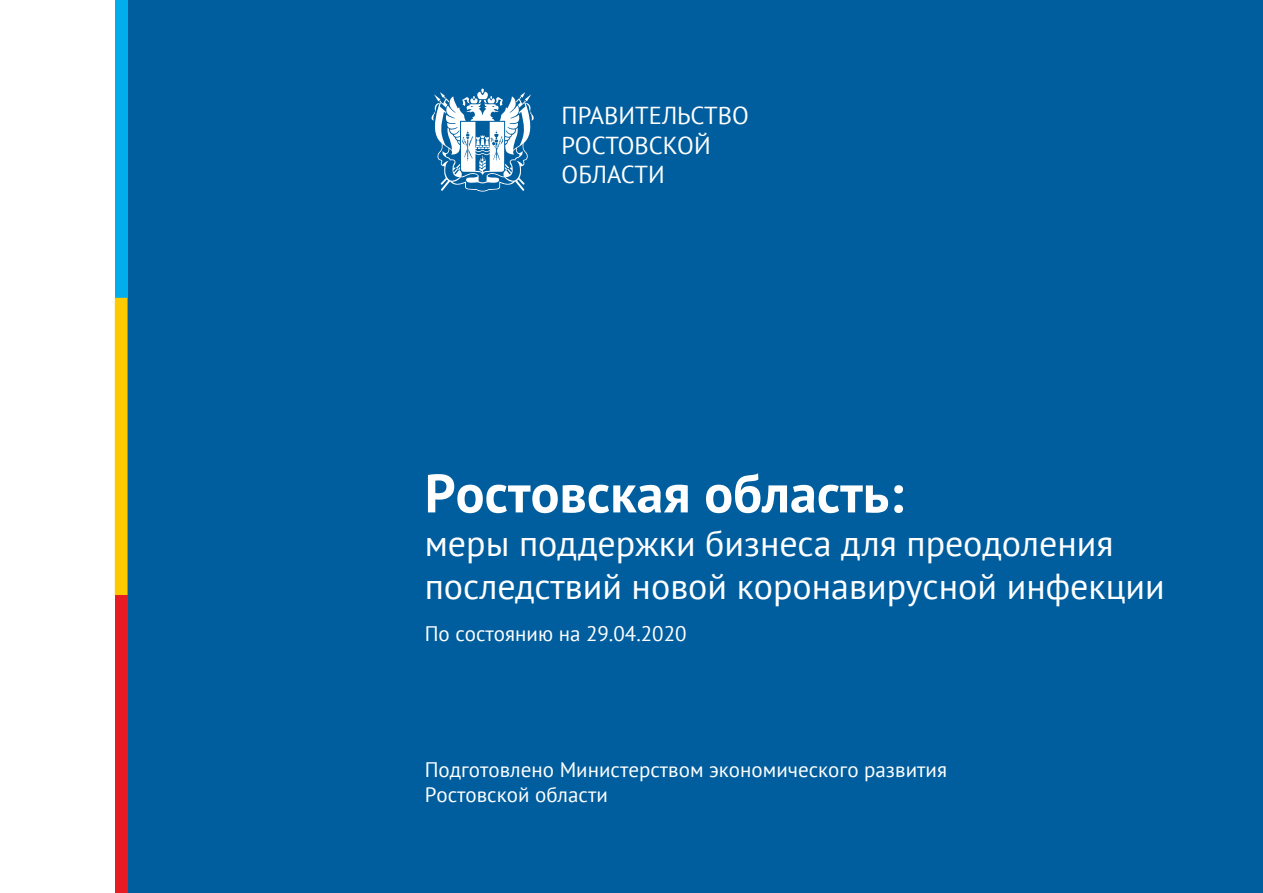
<style>
.page{position:relative;width:1263px;height:893px;background:#fff}
.page>*{position:absolute;margin:0;border:0;box-sizing:border-box;transform-origin:0 0}
.t1{font:700 54px "PT Sans";color:#fff}
.t2{font:36px/43.2px "PT Sans";color:#fff}
.t3{font:24.45px/29.4px "PT Sans";color:#fff}
.t4{font:21px/25.2px "PT Sans";color:#fff}
</style>
<div class="page">
<div style="left:118px;top:0;width:1145px;height:893px;background:#005e9e"></div>
<svg style="left:431px;top:88px;width:103px;height:104px"></svg>
<div style="left:115px;top:0;width:13px;height:298px;background:#00aeee"></div>
<div style="left:115px;top:298px;width:13px;height:298px;background:#ffc900"></div>
<div style="left:115px;top:595px;width:13px;height:298px;background:#e81a22"></div>
<p class="t3" style="left:562px;top:100px;width:189px">ПРАВИТЕЛЬСТВО<br>РОСТОВСКОЙ<br>ОБЛАСТИ</p>
<h1 class="t1" style="left:425px;top:458px;width:481px">Ростовская область:</h1>
<h2 class="t2" style="left:425px;top:521px;width:742px">меры поддержки бизнеса для преодоления последствий новой коронавирусной инфекции</h2>
<p class="t4" style="left:425px;top:620px;width:263px">По состоянию на 29.04.2020</p>
<p class="t4" style="left:425px;top:757px;width:524px">Подготовлено Министерством экономического развития<br>Ростовской области</p>
</div>
